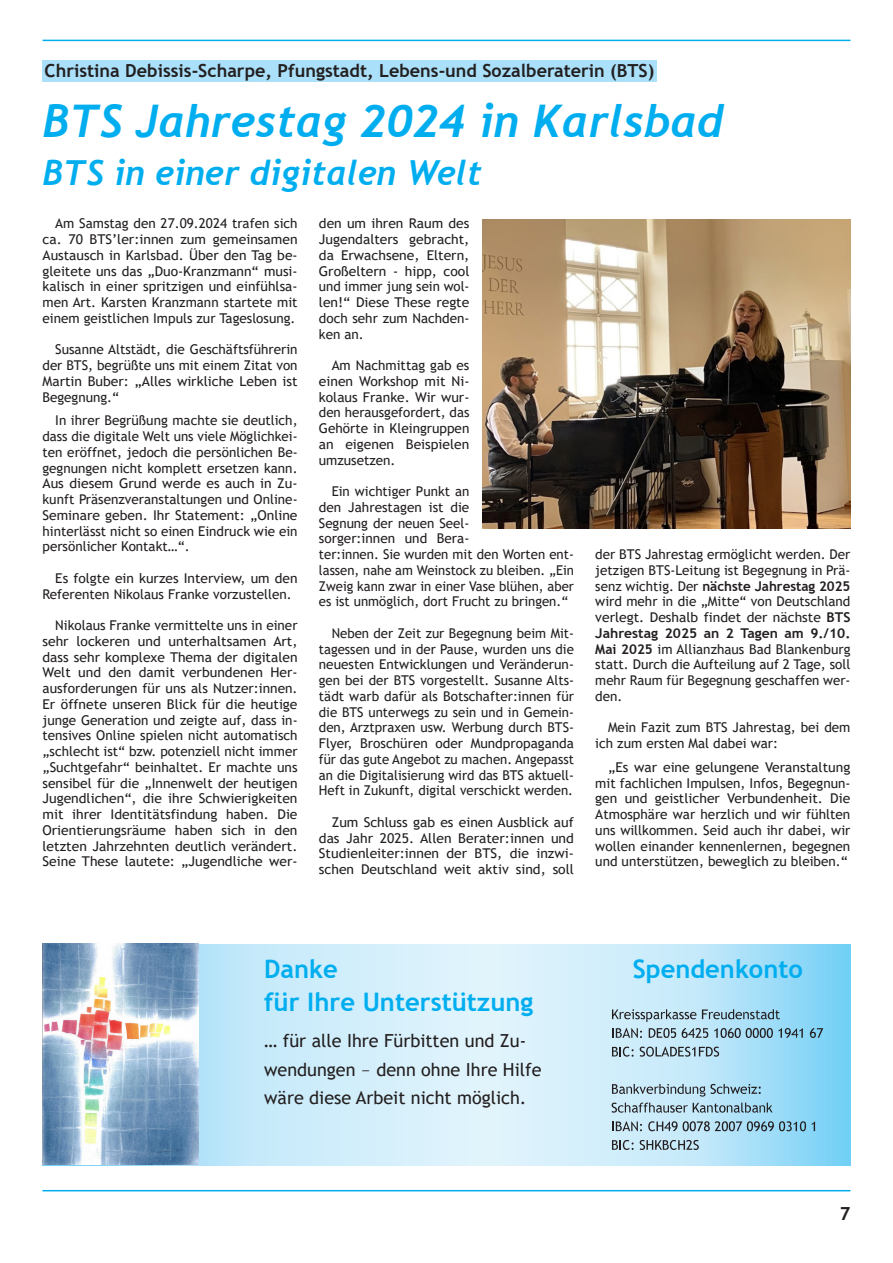
<style>
.page{position:relative;width:893px;height:1263px;background:#fff}
.page>*{position:absolute;margin:0;border:0;box-sizing:border-box;transform-origin:0 0}
._01_Headline_30pt{font:italic 700 45px "Trebuchet";color:#00aeef}
._02_Subline_23pt{font:italic 700 34.5px "Trebuchet";color:#00aeef}
._04_Subline_Fließtext_13pt{font:700 25.5px/33px "Trebuchet MS";color:#00aeef}
._05_Fließtext_9pt{font:18px/28.5px "Trebuchet MS";color:#231f20}
.Autor{font:700 18px "Trebuchet MS";color:#231f20}
._05_Fließtext_9pt-2{font:13.5px/15.8px "Trebuchet MS";color:#231f20;text-align:justify}
.s1{font-weight:700}
</style>
<div class="page">
<hr style="left:43px;top:40px;width:807px;height:1px;background:#00aeef">
<hr style="left:43px;top:1190px;width:807px;height:1px;background:#00aeef">
<div style="left:43px;top:60px;width:614px;height:22px;background:#aae0f9"></div>
<img style="left:482px;top:220px;width:368px;height:308px">
<svg style="left:199px;top:944px;width:651px;height:221px"></svg>
<svg style="left:612px;top:1009px;width:84px;height:13px"></svg>
<svg style="left:702px;top:1009px;width:78px;height:10px"></svg>
<svg style="left:612px;top:1028px;width:30px;height:10px"></svg>
<svg style="left:649px;top:1028px;width:27px;height:10px"></svg>
<svg style="left:682px;top:1028px;width:26px;height:10px"></svg>
<svg style="left:714px;top:1028px;width:89px;height:10px"></svg>
<svg style="left:810px;top:1028px;width:13px;height:10px"></svg>
<svg style="left:612px;top:1046px;width:22px;height:11px"></svg>
<svg style="left:640px;top:1046px;width:79px;height:11px"></svg>
<svg style="left:612px;top:1084px;width:149px;height:12px"></svg>
<svg style="left:612px;top:1102px;width:160px;height:11px"></svg>
<svg style="left:612px;top:1121px;width:30px;height:10px"></svg>
<svg style="left:648px;top:1121px;width:158px;height:10px"></svg>
<svg style="left:812px;top:1121px;width:3px;height:10px"></svg>
<svg style="left:612px;top:1140px;width:22px;height:10px"></svg>
<svg style="left:640px;top:1140px;width:59px;height:10px"></svg>
<img style="left:43px;top:944px;width:156px;height:221px">
<p class="Autor" style="left:45px;top:59px;width:611px">Christina Debissis-Scharpe, Pfungstadt, Lebens-und Sozalberaterin (BTS)</p>
<p class="_01_Headline_30pt" style="left:43px;top:92px;width:683px">BTS Jahrestag 2024 in Karlsbad</p>
<p class="_02_Subline_23pt" style="left:43px;top:151px;width:441px">BTS in einer digitalen Welt</p>
<p class="_05_Fließtext_9pt-2" style="left:43px;top:216px;width:257px;text-indent:13px">Am Samstag den 27.09.2024 trafen sich ca. 70 BTS’ler:innen zum gemeinsamen Austausch in Karlsbad. Über den Tag be&shy;gleitete uns das „Duo-Kranzmann“ musi&shy;kalisch in einer spritzigen und einfühlsa&shy;men Art. Karsten Kranzmann startete mit einem geistlichen Impuls zur Tageslosung.</p>
<p class="_05_Fließtext_9pt-2" style="left:43px;top:342px;width:257px;text-indent:13px">Susanne Altstädt, die Geschäftsführerin der BTS, begrüßte uns mit einem Zitat von Martin Buber: „Alles wirkliche Leben ist Begegnung.“</p>
<p class="_05_Fließtext_9pt-2" style="left:43px;top:412px;width:257px;text-indent:13px">In ihrer Begrüßung machte sie deutlich, dass die digitale Welt uns viele Möglichkei&shy;ten eröffnet, jedoch die persönlichen Be&shy;gegnungen nicht komplett ersetzen kann.<br>Aus diesem Grund werde es auch in Zu&shy;kunft Präsenzveranstaltungen und Online-Seminare geben. Ihr Statement: „Online hinterlässt nicht so einen Eindruck wie ein persönlicher Kontakt…“.</p>
<p class="_05_Fließtext_9pt-2" style="left:43px;top:570px;width:257px;text-indent:13px">Es folgte ein kurzes Interview, um den<br>Referenten Nikolaus Franke vorzustellen.</p>
<p class="_05_Fließtext_9pt-2" style="left:43px;top:617px;width:257px;text-indent:13px">Nikolaus Franke vermittelte uns in einer sehr lockeren und unterhaltsamen Art, dass sehr komplexe Thema der digitalen Welt und den damit verbundenen Her&shy;ausforderungen für uns als Nutzer:innen.<br>Er öffnete unseren Blick für die heutige junge Generation und zeigte auf, dass in&shy;tensives Online spielen nicht automatisch „schlecht ist“ bzw. potenziell nicht immer „Suchtgefahr“ beinhaltet. Er machte uns sensibel für die „Innenwelt der heutigen Jugendlichen“, die ihre Schwierigkeiten mit ihrer Identitätsfindung haben. Die Orientierungsräume haben sich in den letzten Jahrzehnten deutlich verändert.<br>Seine These lautete: „Jugendliche wer-</p>
<p class="_05_Fließtext_9pt-2" style="left:319px;top:216px;width:152px">den um ihren Raum des Jugendalters gebracht, da Erwachsene, Eltern, Großeltern - hipp, cool und immer jung sein wol&shy;len!“ Diese These regte doch sehr zum Nachden&shy;ken an.</p>
<p class="_05_Fließtext_9pt-2" style="left:319px;top:357px;width:152px;text-indent:13px">Am Nachmittag gab es einen Workshop mit Ni&shy;kolaus Franke. Wir wur&shy;den herausgefordert, das Gehörte in Kleingruppen an eigenen Beispielen umzusetzen.</p>
<p class="_05_Fließtext_9pt-2" style="left:319px;top:483px;width:257px;text-align:left;text-indent:13px">Ein wichtiger Punkt an<br>den Jahrestagen ist die<br>Segnung der neuen Seel-<br>sorger:innen und Bera-<br>ter:innen. Sie wurden mit den Worten ent&shy;lassen, nahe am Weinstock zu bleiben. „Ein<br>Zweig kann zwar in einer Vase blühen, aber es ist unmöglich, dort Frucht zu bringen.“</p>
<p class="_05_Fließtext_9pt-2" style="left:319px;top:625px;width:257px;text-indent:13px">Neben der Zeit zur Begegnung beim Mit&shy;tagessen und in der Pause, wurden uns die neuesten Entwicklungen und Veränderun&shy;gen bei der BTS vorgestellt. Susanne Alts&shy;tädt warb dafür als Botschafter:innen für die BTS unterwegs zu sein und in Gemein&shy;den, Arztpraxen usw. Werbung durch BTS-Flyer, Broschüren oder Mundpropaganda für das gute Angebot zu machen. Angepasst an die Digitalisierung wird das BTS aktuell-Heft in Zukunft, digital verschickt werden.</p>
<p class="_05_Fließtext_9pt-2" style="left:319px;top:814px;width:257px;text-indent:13px">Zum Schluss gab es einen Ausblick auf das Jahr 2025. Allen Berater:innen und Studienleiter:innen der BTS, die inzwi&shy;schen Deutschland weit aktiv sind, soll</p>
<p class="_05_Fließtext_9pt-2" style="left:595px;top:546px;width:257px">der BTS Jahrestag ermöglicht werden. Der jetzigen BTS-Leitung ist Begegnung in Prä&shy;senz wichtig. Der <span class="s1">nächste Jahrestag 2025 </span>wird mehr in die „Mitte“ von Deutschland verlegt. Deshalb findet der nächste <span class="s1">BTS Jahrestag 2025 an 2 Tagen am 9./10.<br>Mai 2025</span> im Allianzhaus Bad Blankenburg statt. Durch die Aufteilung auf 2 Tage, soll mehr Raum für Begegnung geschaffen wer&shy;den.</p>
<p class="_05_Fließtext_9pt-2" style="left:595px;top:720px;width:257px;text-indent:13px">Mein Fazit zum BTS Jahrestag, bei dem ich zum ersten Mal dabei war:</p>
<p class="_05_Fließtext_9pt-2" style="left:595px;top:759px;width:257px;text-indent:13px">„Es war eine gelungene Veranstaltung mit fachlichen Impulsen, Infos, Begegnun&shy;gen und geistlicher Verbundenheit. Die Atmosphäre war herzlich und wir fühlten uns willkommen. Seid auch ihr dabei, wir wollen einander kennenlernen, begegnen und unterstützen, beweglich zu bleiben.“</p>
<p class="_04_Subline_Fließtext_13pt" style="left:264px;top:952px;width:271px">Danke<br>für Ihre Unterstützung</p>
<p class="_05_Fließtext_9pt" style="left:264px;top:1027px;width:279px">… für alle Ihre Fürbitten und Zu&shy;wendungen – denn ohne Ihre Hilfe wäre diese Arbeit nicht möglich.</p>
<p class="_04_Subline_Fließtext_13pt" style="left:633px;top:952px;width:172px">Spendenkonto</p>
<h3 class="Autor" style="left:840px;top:1203px;width:12px">7</h3>
</div>
